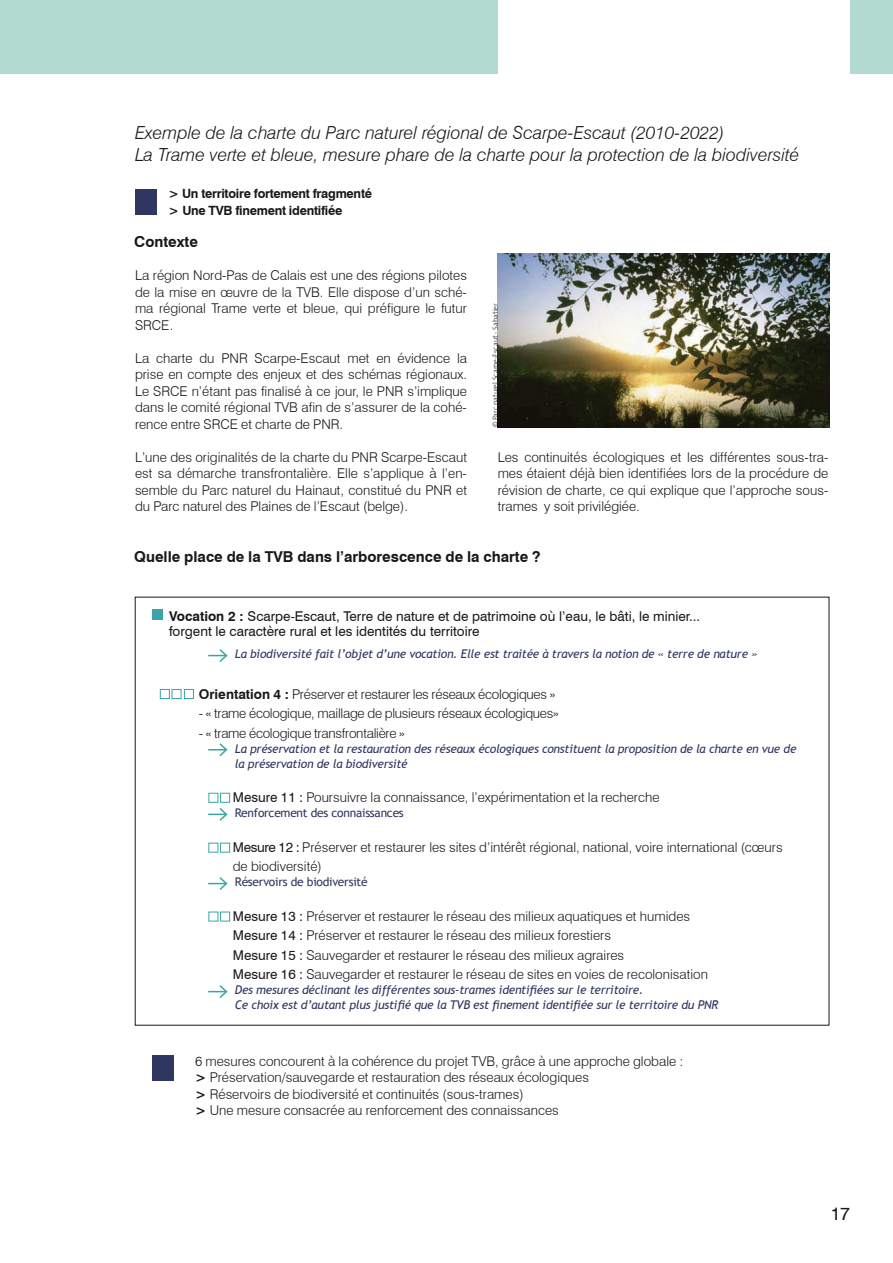
<style>
.page{position:relative;width:893px;height:1263px;background:#fff}
.page>*{position:absolute;margin:0;border:0;box-sizing:border-box;transform-origin:0 0}
.t1{font:italic 300 18px/21.6px "Swiss 721 BT";color:#1a171c}
.t2{font:18px "Swiss 721 BT";color:#1a171c}
.t3{font:700 15px "Swiss 721 BT";color:#1a171c}
.t4{font:300 13.5px/16.5px "Swiss 721 BT";color:#1a171c;text-align:justify}
.t5{font:300 13.5px "Swiss 721 BT";letter-spacing:-.02em;color:#1a171c}
.t6{font:13.5px/15px "Swiss 721 BT";color:#1a171c}
.t7{font:700 12.75px/16.5px "Swiss 721 BT";letter-spacing:-.02em;color:#1a171c}
.t8{font:italic 12px/15px "Trebuchet MS";letter-spacing:-.02em;color:#2f365f}
.t9{font:12px "Trebuchet MS";letter-spacing:-.02em;color:#2f365f}
.t10{font:300 7.35px "The Sans";color:#1a171c}
.s1{font-weight:700}
.s2{font-weight:400}
</style>
<div class="page">
<div style="left:0;top:0;width:498px;height:73px;background:#b3dad0"></div>
<div style="left:850px;top:0;width:43px;height:73px;background:#b3dad0"></div>
<div style="left:135px;top:189px;width:22px;height:25px;background:#2f365f"></div>
<div style="left:152px;top:1055px;width:22px;height:26px;background:#2f365f"></div>
<div style="left:152px;top:609px;width:11px;height:11px;background:#39a5a6"></div>
<div style="left:184px;top:689px;width:10px;height:10px;border:1px solid #39a5a6"></div>
<div style="left:172px;top:689px;width:9px;height:10px;border:1px solid #39a5a6"></div>
<div style="left:160px;top:689px;width:10px;height:10px;border:1px solid #39a5a6"></div>
<div style="left:220px;top:793px;width:10px;height:10px;border:1px solid #39a5a6"></div>
<div style="left:208px;top:793px;width:10px;height:10px;border:1px solid #39a5a6"></div>
<div style="left:220px;top:843px;width:10px;height:9px;border:1px solid #39a5a6"></div>
<div style="left:220px;top:912px;width:10px;height:9px;border:1px solid #39a5a6"></div>
<svg style="left:209px;top:649px;width:19px;height:13px"></svg>
<svg style="left:209px;top:743px;width:19px;height:13px"></svg>
<svg style="left:209px;top:808px;width:19px;height:13px"></svg>
<svg style="left:209px;top:877px;width:19px;height:13px"></svg>
<svg style="left:209px;top:985px;width:19px;height:13px"></svg>
<img style="left:498px;top:254px;width:331px;height:173px">
<h1 class="t1" style="left:135px;top:122px;width:666px">Exemple de la charte du Parc naturel régional de Scarpe-Escaut (2010-2022)<br>La Trame verte et bleue, mesure phare de la charte pour la protection de la biodiversité</h1>
<p class="t7" style="left:168px;top:185px;width:205px">&gt; Un territoire fortement fragmenté &gt; Une TVB finement identifiée</p>
<p class="t3" style="left:134px;top:233px;width:65px">Contexte</p>
<p class="t4" style="left:135px;top:267px;width:334px">La région Nord-Pas de Calais est une des régions pilotes de la mise en œuvre de la TVB. Elle dispose d’un sché&shy;ma régional Trame verte et bleue, qui préfigure le futur SRCE.</p>
<p class="t4" style="left:135px;top:350px;width:334px">La charte du PNR Scarpe-Escaut met en évidence la prise en compte des enjeux et des schémas régionaux.<br>Le SRCE n’étant pas finalisé à ce jour, le PNR s’implique dans le comité régional TVB afin de s’assurer de la cohé&shy;rence entre SRCE et charte de PNR.</p>
<p class="t4" style="left:135px;top:449px;width:334px">L’une des originalités de la charte du PNR Scarpe-Escaut est sa démarche transfrontalière. Elle s’applique à l’en&shy;semble du Parc naturel du Hainaut, constitué du PNR et du Parc naturel des Plaines de l’Escaut (belge).</p>
<p class="t4" style="left:498px;top:448px;width:332px">Les continuités écologiques et les différentes sous-tra&shy;mes étaient déjà bien identifiées lors de la procédure de révision de charte, ce qui explique que l’approche sous&shy;trames y soit privilégiée.</p>
<p class="t10" style="left:489px;top:427px;width:126px;rotate:-90deg">© Parc naturel Scarpe-Escaut - Sabatier</p>
<p class="t3" style="left:134px;top:548px;width:408px">Quelle place de la TVB dans l’arborescence de la charte ?</p>
<p class="t6" style="left:169px;top:609px;width:533px"><span class="s1">Vocation 2 :</span> Scarpe-Escaut, Terre de nature et de patrimoine où l’eau, le bâti, le minier... forgent le caractère rural et les identités du territoire</p>
<p class="t8" style="left:235px;top:646px;width:524px">La biodiversité fait l’objet d’une vocation. Elle est traitée à travers la notion de « terre de nature »</p>
<p class="t5" style="left:199px;top:686px;width:358px"><span class="s1">Orientation 4 :</span> Préserver et restaurer les réseaux écologiques »</p>
<p class="t5" style="left:199px;top:705px;width:361px">- « trame écologique, maillage de plusieurs réseaux écologiques»</p>
<p class="t5" style="left:199px;top:725px;width:207px">- « trame écologique transfrontalière »</p>
<p class="t8" style="left:235px;top:741px;width:563px">La préservation et la restauration des réseaux écologiques constituent la proposition de la charte en vue de la préservation de la biodiversité</p>
<p class="t4" style="left:233px;top:789px;width:428px"><span class="s2">Mesure 11 :</span> Poursuivre la connaissance, l’expérimentation et la recherche</p>
<p class="t9" style="left:235px;top:806px;width:170px">Renforcement des connaissances</p>
<p class="t4" style="left:233px;top:837px;width:551px;line-height:19.5px"><span class="s2">Mesure 12 :</span> Préserver et restaurer les sites d’intérêt régional, national, voire international (cœurs de biodiversité)</p>
<p class="t9" style="left:235px;top:875px;width:134px">Réservoirs de biodiversité</p>
<p class="t4" style="left:233px;top:906px;width:477px;line-height:19.5px;text-align:left"><span class="s2">Mesure 13 :</span> Préserver et restaurer le réseau des milieux aquatiques et humides <span class="s2">Mesure 14 :</span> Préserver et restaurer le réseau des milieux forestiers<br><span class="s2">Mesure 15 :</span> Sauvegarder et restaurer le réseau des milieux agraires<br><span class="s2">Mesure 16 :</span> Sauvegarder et restaurer le réseau de sites en voies de recolonisation</p>
<p class="t8" style="left:235px;top:983px;width:485px">Des mesures déclinant les différentes sous-trames identifiées sur le territoire.<br>Ce choix est d’autant plus justifié que la TVB est finement identifiée sur le territoire du PNR</p>
<p class="t4" style="left:195px;top:1053px;width:490px;text-align:left">6 mesures concourent à la cohérence du projet TVB, grâce à une approche globale : <span class="s1">&gt;</span> Préservation/sauvegarde et restauration des réseaux écologiques<br><span class="s1">&gt;</span> Réservoirs de biodiversité et continuités (sous-trames)<br><span class="s1">&gt;</span> Une mesure consacrée au renforcement des connaissances</p>
<h1 class="t2" style="left:831px;top:1203px;width:21px">17</h1>
</div>
